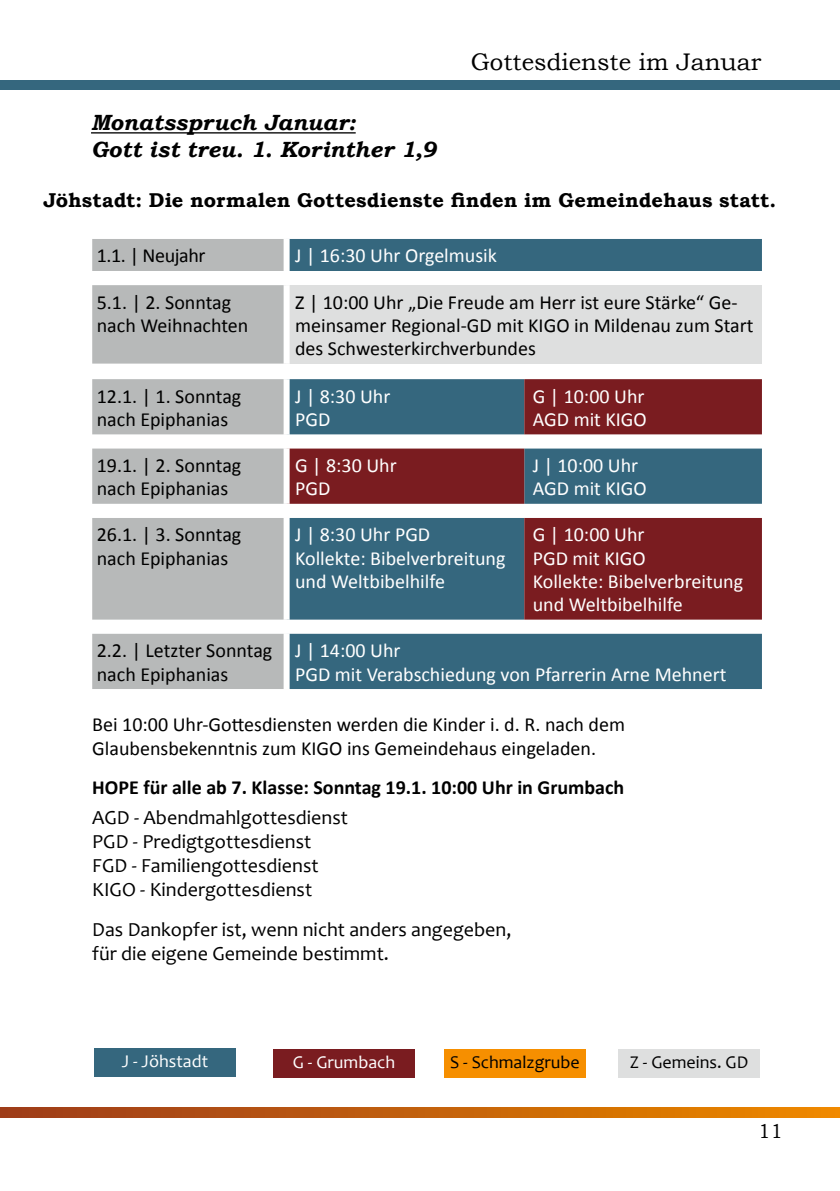
<style>
.page{position:relative;width:840px;height:1191px;background:#fff}
.page>*{position:absolute;margin:0;border:0;box-sizing:border-box;transform-origin:0 0}
.t1{font:24px "Bookman Old Style";color:#000}
.t2{font:italic 700 22px/26.4px "Bookman Old Style";color:#000}
.t3{font:20px/23.2px "Calibri";color:#000}
.t4{font:20px/23.2px "Calibri";color:#fff}
.t5{font:20px/24px "Candara";color:#000}
.t6{font:700 20px "Bookman Old Style";letter-spacing:.005em;color:#000}
.t7{font:700 20px "Calibri";color:#000}
.t8{font:20px "Calibri";letter-spacing:-.02em;color:#000}
.t9{font:20px "Bookman Old Style";color:#000}
.t10{font:18px "Candara";color:#000}
.t11{font:18px "Candara";color:#fff}
</style>
<div class="page">
<div style="left:0;top:80px;width:839px;height:10px;background:#35677e"></div>
<svg style="left:0;top:1107px;width:839px;height:10px"></svg>
<div style="left:444px;top:1049px;width:141px;height:28px;background:#f68f00"></div>
<div style="left:273px;top:1049px;width:142px;height:28px;background:#7a1c20"></div>
<div style="left:94px;top:1048px;width:142px;height:28px;background:#35677e"></div>
<div style="left:617px;top:1049px;width:142px;height:28px;background:#dedfdf"></div>
<svg style="left:92px;top:239px;width:191px;height:450px;fill:#b7b9b9"></svg>
<svg style="left:289px;top:239px;width:472px;height:450px;fill:#35677e"></svg>
<div style="left:286px;top:285px;width:475px;height:78px;background:#dedfdf"></div>
<svg style="left:289px;top:379px;width:472px;height:240px"></svg>
<div style="left:283px;top:285px;width:6px;height:78px;background:#fff"></div>
<hr style="left:91px;top:132px;width:264px;height:1px;background:#000">
<p class="t2" style="left:91px;top:109px;width:347px">Monatsspruch Januar:<br>Gott ist treu. 1. Korinther 1,9</p>
<p class="t1" style="left:470px;top:46px;width:292px">Gottesdienste im Januar</p>
<p class="t6" style="left:43px;top:186px;width:734px">Jöhstadt: Die normalen Gottesdienste finden im Gemeindehaus statt.</p>
<p class="t8" style="left:97px;top:243px;width:110px">1.1. | Neujahr</p>
<p class="t4" style="left:295px;top:244px;width:203px">J | 16:30 Uhr Orgelmusik</p>
<p class="t3" style="left:97px;top:290px;width:153px">5.1. | 2. Sonntag nach Weihnachten</p>
<p class="t3" style="left:295px;top:290px;width:459px">Z | 10:00 Uhr „Die Freude am Herr ist eure Stärke“ Ge&shy;meinsamer Regional-GD mit KIGO in Mildenau zum Start des Schwesterkirchverbundes</p>
<p class="t3" style="left:97px;top:384px;width:146px">12.1. | 1. Sonntag nach Epiphanias</p>
<p class="t4" style="left:295px;top:384px;width:97px">J | 8:30 Uhr<br>PGD</p>
<p class="t4" style="left:532px;top:384px;width:115px">G | 10:00 Uhr<br>AGD mit KIGO</p>
<p class="t3" style="left:97px;top:454px;width:146px">19.1. | 2. Sonntag nach Epiphanias</p>
<p class="t4" style="left:295px;top:454px;width:103px">G | 8:30 Uhr<br>PGD</p>
<p class="t4" style="left:532px;top:454px;width:115px">J | 10:00 Uhr<br>AGD mit KIGO</p>
<p class="t3" style="left:97px;top:523px;width:146px">26.1. | 3. Sonntag nach Epiphanias</p>
<p class="t4" style="left:295px;top:523px;width:212px">J | 8:30 Uhr PGD<br>Kollekte: Bibelverbreitung und Weltbibelhilfe</p>
<p class="t4" style="left:532px;top:523px;width:212px">G | 10:00 Uhr<br>PGD mit KIGO<br>Kollekte: Bibelverbreitung und Weltbibelhilfe</p>
<p class="t3" style="left:97px;top:639px;width:177px">2.2. | Letzter Sonntag nach Epiphanias</p>
<p class="t4" style="left:295px;top:639px;width:432px">J | 14:00 Uhr<br>PGD mit Verabschiedung von Pfarrerin Arne Mehnert</p>
<p class="t3" style="left:92px;top:713px;width:534px">Bei 10:00 Uhr-Gottesdiensten werden die Kinder i. d. R. nach dem<br>Glaubensbekenntnis zum KIGO ins Gemeindehaus eingeladen.</p>
<p class="t7" style="left:92px;top:774px;width:533px">HOPE für alle ab 7. Klasse: Sonntag 19.1. 10:00 Uhr in Grumbach</p>
<p class="t5" style="left:92px;top:805px;width:257px">AGD - Abendmahlgottesdienst<br>PGD - Predigtgottesdienst<br>FGD - Familiengottesdienst<br>KIGO - Kindergottesdienst</p>
<p class="t5" style="left:92px;top:917px;width:420px">Das Dankopfer ist, wenn nicht anders angegeben, für die eigene Gemeinde bestimmt.</p>
<p class="t11" style="left:122px;top:1050px;width:88px">J - Jöhstadt</p>
<p class="t11" style="left:292px;top:1051px;width:104px">G - Grumbach</p>
<p class="t10" style="left:450px;top:1051px;width:131px">S - Schmalzgrube</p>
<p class="t10" style="left:629px;top:1051px;width:120px">Z - Gemeins. GD</p>
<p class="t9" style="left:757px;top:1118px;width:26px">11</p>
</div>
